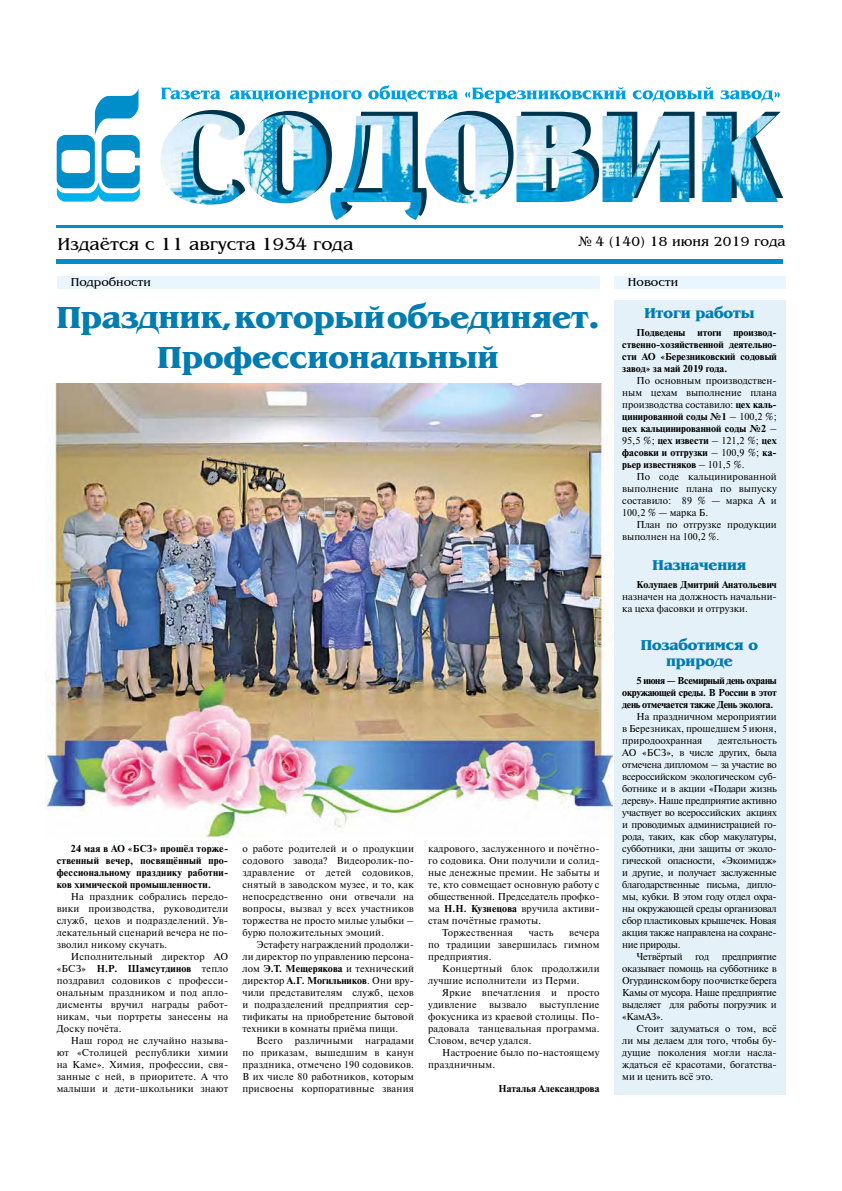
<style>
.page{position:relative;width:842px;height:1191px;background:#fff}
.page>*{position:absolute;margin:0;border:0;box-sizing:border-box;transform-origin:0 0}
.t1{font:700 32px/40px "Benguiat";letter-spacing:-.005em;color:#007cb0;text-align:center}
.t2{font:18px "Benguiat";color:#000}
.t3{font:700 15px/16px "Benguiat";letter-spacing:-.01em;color:#007cb0;text-align:center}
.t4{font:14px "Benguiat";color:#000}
.t5{font:12px "Benguiat";color:#000}
.t6{font:10px/12px "Newton C";color:#000;text-align:justify}
.t7{font:10px "Newton C";letter-spacing:-.03em;color:#000}
.t8{font:700 10px/12px "Newton C";color:#000;text-align:justify}
.t9{font:10px/12px "Newton C";letter-spacing:.02em;color:#000}
.s1{font-family:"Times New Roman"}
.s2{font-weight:700}
</style>
<div class="page">
<svg style="left:192px;top:110px;width:591px;height:88px"></svg>
<svg style="left:57px;top:88px;width:83px;height:114px"></svg>
<img style="left:161px;top:114px;width:617px;height:106px">
<svg style="left:161px;top:87px;width:59px;height:12px"></svg>
<svg style="left:230px;top:90px;width:132px;height:13px"></svg>
<svg style="left:368px;top:85px;width:90px;height:18px"></svg>
<svg style="left:465px;top:87px;width:161px;height:16px"></svg>
<svg style="left:633px;top:87px;width:81px;height:16px"></svg>
<svg style="left:720px;top:90px;width:60px;height:13px"></svg>
<hr style="left:57px;top:260px;width:726px;height:4px;background:#008eca">
<hr style="left:57px;top:226px;width:726px;height:2px;background:#008eca">
<div style="left:57px;top:276px;width:543px;height:12px;background:#eaf6fe"></div>
<div style="left:614px;top:276px;width:171px;height:12px;background:#eaf6fe"></div>
<div style="left:614px;top:300px;width:171px;height:794px;background:#e5f1f9"></div>
<img style="left:46px;top:384px;width:566px;height:453px">
<h2 class="t2" style="left:58px;top:235px;width:297px">Издаётся с 11 августа 1934 года</h2>
<p class="t5" style="left:71px;top:276px;width:82px">Подробности</p>
<h3 class="t4" style="left:578px;top:234px;width:208px"><span class="s1">№</span> 4 (140) 18 июня 2019 года</h3>
<p class="t5" style="left:628px;top:276px;width:52px">Новости</p>
<h1 class="t1" style="left:57px;top:298px;width:544px">Праздник, который объединяет.<br>Профессиональный</h1>
<p class="t8" style="left:57px;top:843px;width:173px;text-indent:14px">24 мая в АО «БСЗ» прошёл торже&shy;ственный вечер, посвящённый про&shy;фессиональному празднику работни&shy;ков химической промышленности.</p>
<p class="t6" style="left:57px;top:891px;width:173px;text-indent:14px">На праздник собрались передо&shy;вики производства, руководители служб, цехов и подразделений. Ув&shy;лекательный сценарий вечера не по&shy;зволил никому скучать.</p>
<p class="t6" style="left:57px;top:951px;width:173px;text-indent:14px">Исполнительный директор АО «БСЗ» <span class="s2">Н.Р. Шамсутдинов</span> тепло поздравил содовиков с професси&shy;ональным праздником и под апло&shy;дисменты вручил награды работ&shy;никам, чьи портреты занесены на Доску почёта.</p>
<p class="t6" style="left:57px;top:1035px;width:173px;text-indent:14px">Наш город не случайно называ&shy;ют «Столицей республики химии на Каме». Химия, профессии, свя&shy;занные с ней, в приоритете. А что малыши и дети-школьники знают</p>
<p class="t6" style="left:242px;top:843px;width:173px">о работе родителей и о продукции содового завода? Видеоролик-по&shy;здравление от детей содовиков, снятый в заводском музее, и то, как непосредственно они отвечали на вопросы, вызвал у всех участников торжества не просто милые улыбки – бурю положительных эмоций.</p>
<p class="t6" style="left:242px;top:939px;width:173px;text-indent:14px">Эстафету награждений продолжи&shy;ли директор по управлению персона&shy;лом <span class="s2">Э.Т. Мещерякова</span> и технический директор <span class="s2">А.Г. Могильников</span>. Они вру&shy;чили представителям служб, цехов и подразделений предприятия сер&shy;тификаты на приобретение бытовой техники в комнаты приёма пищи.</p>
<p class="t6" style="left:242px;top:1035px;width:173px;text-indent:14px">Всего различными наградами по приказам, вышедшим в канун праздника, отмечено 190 содовиков.<br>В их числе 80 работников, которым присвоены корпоративные звания</p>
<p class="t9" style="left:428px;top:843px;width:173px">кадрового, заслуженного и почётно-</p>
<p class="t9" style="left:428px;top:855px;width:173px">го содовика. Они получили и солид-</p>
<p class="t9" style="left:428px;top:867px;width:173px">ные денежные премии. Не забыты и</p>
<p class="t9" style="left:428px;top:879px;width:173px">те, кто совмещает основную работу с</p>
<p class="t6" style="left:428px;top:891px;width:173px">общественной. Председатель профко-</p>
<p class="t9" style="left:428px;top:903px;width:173px">ма <span class="s2">Н.Н. Кузнецова</span> вручила активи-</p>
<p class="t9" style="left:428px;top:915px;width:115px">стам почётные грамоты.</p>
<p class="t9" style="left:442px;top:927px;width:72px">Торжественная</p>
<p class="t6" style="left:529px;top:927px;width:26px">часть</p>
<p class="t6" style="left:428px;top:927px;width:173px;text-indent:141px">вечера по традиции завершилась гимном предприятия.</p>
<p class="t9" style="left:428px;top:963px;width:173px;text-indent:14px">Концертный блок продолжили лучшие исполнители из Перми.</p>
<p class="t9" style="left:428px;top:987px;width:173px;text-indent:14px">Яркие впечатления и просто удивление</p>
<p class="t6" style="left:428px;top:999px;width:173px;text-indent:111px">выступление фокусника из краевой столицы. По&shy;радовала танцевальная программа.<br>Словом, вечер удался.</p>
<p class="t9" style="left:428px;top:1047px;width:173px;text-indent:14px">Настроение было по-настоящему праздничным.</p>
<p class="t8" style="left:498px;top:1083px;width:103px">Наталья Александрова</p>
<p class="t9" style="left:489px;top:999px;width:39px">вызвало</p>
<h3 class="t3" style="left:644px;top:305px;width:112px">Итоги работы</h3>
<p class="t8" style="left:622px;top:327px;width:156px;text-indent:14px">Подведены итоги производ&shy;ственно-хозяйственной деятельно&shy;сти АО «Березниковский содовый завод» за май 2019 года.</p>
<p class="t6" style="left:622px;top:375px;width:156px;text-indent:14px">По основным производствен&shy;ным цехам выполнение плана производства составило: <span class="s2">цех каль&shy;цинированной соды №1</span> – 100,2 %; <span class="s2">цех кальцинированной соды №2</span> – 95,5 %; <span class="s2">цех извести</span> – 121,2 %; <span class="s2">цех фасовки и отгрузки</span> – 100,9 %; <span class="s2">ка&shy;рьер известняков</span> – 101,5 %.</p>
<p class="t6" style="left:622px;top:471px;width:156px;text-indent:14px">По соде кальцинированной выполнение плана по выпуску составило: 89 % — марка А и 100,2 % — марка Б.</p>
<p class="t6" style="left:622px;top:519px;width:156px;text-indent:14px">План по отгрузке продукции выполнен на 100,2 %.</p>
<p class="t8" style="left:636px;top:579px;width:142px">Колупаев Дмитрий Анатольевич</p>
<p class="t6" style="left:622px;top:591px;width:156px">назначен на должность начальни&shy;ка цеха фасовки и отгрузки.</p>
<h3 class="t3" style="left:652px;top:557px;width:96px">Назначения</h3>
<h3 class="t3" style="left:641px;top:637px;width:119px">Позаботимся о природе</h3>
<p class="t8" style="left:622px;top:675px;width:156px;text-indent:14px">5 июня — Всемирный день охраны окружающей среды. В России в этот день отмечается также День эколога.</p>
<p class="t6" style="left:622px;top:711px;width:156px;text-indent:14px">На праздничном мероприятии в Березниках, прошедшем 5 июня, природоохранная</p>
<p class="t6" style="left:718px;top:735px;width:61px">деятельность</p>
<p class="t7" style="left:622px;top:747px;width:156px">АО «БСЗ», в числе других, была</p>
<p class="t7" style="left:622px;top:759px;width:156px">отмечена дипломом – за участие во</p>
<p class="t7" style="left:622px;top:771px;width:156px">всероссийском экологическом суб-</p>
<p class="t7" style="left:622px;top:783px;width:156px">ботнике и в акции «Подари жизнь</p>
<p class="t7" style="left:622px;top:795px;width:156px">дереву». Наше предприятие активно</p>
<p class="t7" style="left:622px;top:807px;width:156px">участвует во всероссийских акциях</p>
<p class="t7" style="left:622px;top:819px;width:156px">и проводимых администрацией го-</p>
<p class="t7" style="left:622px;top:831px;width:156px">рода, таких, как сбор макулатуры,</p>
<p class="t7" style="left:622px;top:843px;width:156px">субботники, дни защиты от эколо-</p>
<p class="t7" style="left:622px;top:855px;width:156px">гической опасности, «Экоимидж»</p>
<p class="t7" style="left:622px;top:867px;width:156px">и другие, и получает заслуженные</p>
<p class="t7" style="left:622px;top:879px;width:156px">благодарственные письма, дипло-</p>
<p class="t7" style="left:622px;top:891px;width:156px">мы, кубки. В этом году отдел охра-</p>
<p class="t7" style="left:622px;top:903px;width:156px">ны окружающей среды организовал</p>
<p class="t7" style="left:622px;top:915px;width:156px">сбор пластиковых крышечек. Новая</p>
<p class="t7" style="left:622px;top:927px;width:156px">акция также направлена на сохране-</p>
<p class="t7" style="left:622px;top:939px;width:60px">ние природы.</p>
<p class="t7" style="left:636px;top:951px;width:48px">Четвёртый</p>
<p class="t6" style="left:695px;top:951px;width:15px">год</p>
<p class="t6" style="left:622px;top:951px;width:156px;text-indent:99px">предприятие оказывает помощь на субботнике в Огурдинском бору по очистке берега Камы от мусора. Наше предприятие выделяет для работы погрузчик и «КамАЗ».</p>
<p class="t6" style="left:622px;top:1023px;width:156px;text-indent:14px">Стоит задуматься о том, всё ли мы делаем для того, чтобы бу&shy;дущие поколения могли насла&shy;ждаться её красотами, богатства&shy;ми и ценить всё это.</p>
</div>
